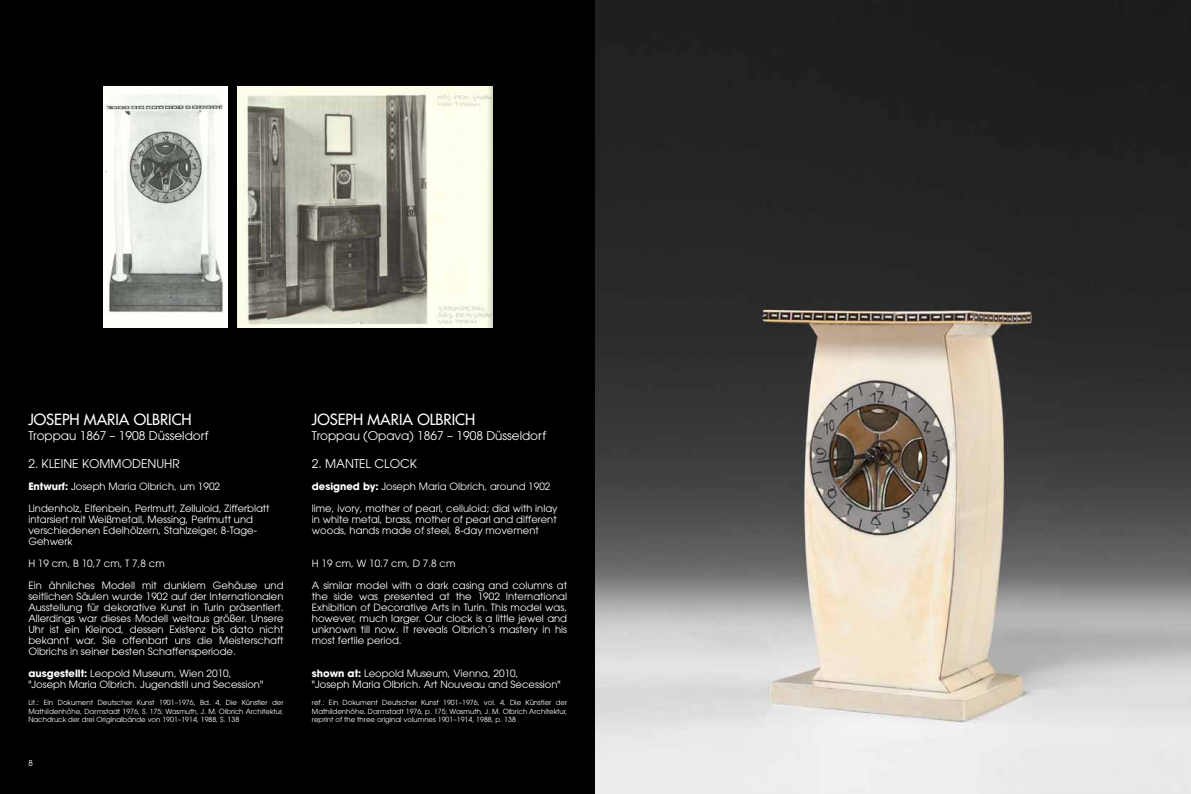
<style>
.page{position:relative;width:1191px;height:794px;background:#000}
.page>*{position:absolute;margin:0;border:0;box-sizing:border-box;transform-origin:0 0}
.t1{font:15px "Futura";color:#fff}
.t2{font:12px "Avant Garde";color:#fff}
.t3{font:10px/11px "Avant Garde";color:#fff}
.t4{font:8px "Avant Garde";color:#fff}
.t5{font:7px/8.4px "Avant Garde";color:#fff;text-align:justify}
.s1{font-weight:700}
</style>
<div class="page">
<img style="left:103px;top:86px;width:125px;height:242px">
<img style="left:237px;top:86px;width:255px;height:242px">
<img style="left:595px;top:0;width:596px;height:794px">
<h1 class="t1" style="left:28px;top:410px;width:165px">JOSEPH MARIA OLBRICH</h1>
<p class="t2" style="left:28px;top:428px;width:182px">Troppau 1867 – 1908 Düsseldorf</p>
<p class="t2" style="left:28px;top:457px;width:153px">2. KLEINE KOMMODENUHR</p>
<p class="t3" style="left:28px;top:481px;width:193px"><span class="s1">Entwurf:</span> Joseph Maria Olbrich, um 1902</p>
<p class="t3" style="left:28px;top:503px;width:243px">Lindenholz, Elfenbein, Perlmutt, Zelluloid, Zifferblatt intarsiert mit Weißmetall, Messing, Perlmutt und verschiedenen Edelhölzern, Stahlzeiger, 8-Tage-Gehwerk</p>
<p class="t3" style="left:28px;top:558px;width:138px">H 19 cm, B 10,7 cm, T 7,8 cm</p>
<p class="t3" style="left:28px;top:580px;width:257px;text-align:justify">Ein ähnliches Modell mit dunklem Gehäuse und seitlichen Säulen wurde 1902 auf der Internationalen Ausstellung für dekorative Kunst in Turin präsentiert.<br>Allerdings war dieses Modell weitaus größer. Unsere Uhr ist ein Kleinod, dessen Existenz bis dato nicht bekannt war. Sie offenbart uns die Meisterschaft Olbrichs in seiner besten Schaffensperiode.</p>
<p class="t3" style="left:28px;top:668px;width:236px"><span class="s1">ausgestellt:</span> Leopold Museum, Wien 2010, "Joseph Maria Olbrich. Jugendstil und Secession"</p>
<p class="t5" style="left:28px;top:698px;width:257px">Lit.: Ein Dokument Deutscher Kunst 1901–1976, Bd. 4, Die Künstler der Mathildenhöhe, Darmstadt 1976, S. 175; Wasmuth, J. M. Olbrich Architektur, Nachdruck der drei Originalbände von 1901–1914, 1988, S. 138</p>
<p class="t4" style="left:28px;top:758px;width:6px">8</p>
<h1 class="t1" style="left:312px;top:410px;width:165px">JOSEPH MARIA OLBRICH</h1>
<p class="t2" style="left:312px;top:428px;width:236px">Troppau (Opava) 1867 – 1908 Düsseldorf</p>
<p class="t2" style="left:312px;top:457px;width:107px">2. MANTEL CLOCK</p>
<p class="t3" style="left:312px;top:481px;width:240px"><span class="s1">designed by:</span> Joseph Maria Olbrich, around 1902</p>
<p class="t3" style="left:312px;top:503px;width:247px;text-align:justify">lime, ivory, mother of pearl, celluloid; dial with inlay in white metal, brass, mother of pearl and different woods, hands made of steel, 8-day movement</p>
<p class="t3" style="left:312px;top:558px;width:145px">H 19 cm, W 10.7 cm, D 7.8 cm</p>
<p class="t3" style="left:312px;top:580px;width:257px;text-align:justify">A similar model with a dark casing and columns at the side was presented at the 1902 International Exhibition of Decorative Arts in Turin. This model was, however, much larger. Our clock is a little jewel and unknown till now. It reveals Olbrich’s mastery in his most fertile period.</p>
<p class="t3" style="left:312px;top:668px;width:250px"><span class="s1">shown at:</span> Leopold Museum, Vienna, 2010,<br>"Joseph Maria Olbrich. Art Nouveau and Secession"</p>
<p class="t5" style="left:312px;top:698px;width:257px">ref.: Ein Dokument Deutscher Kunst 1901–1976, vol. 4, Die Künstler der Mathildenhöhe, Darmstadt 1976, p. 175; Wasmuth, J. M. Olbrich Architektur, reprint of the three original volumnes 1901–1914, 1988, p. 138</p>
</div>
